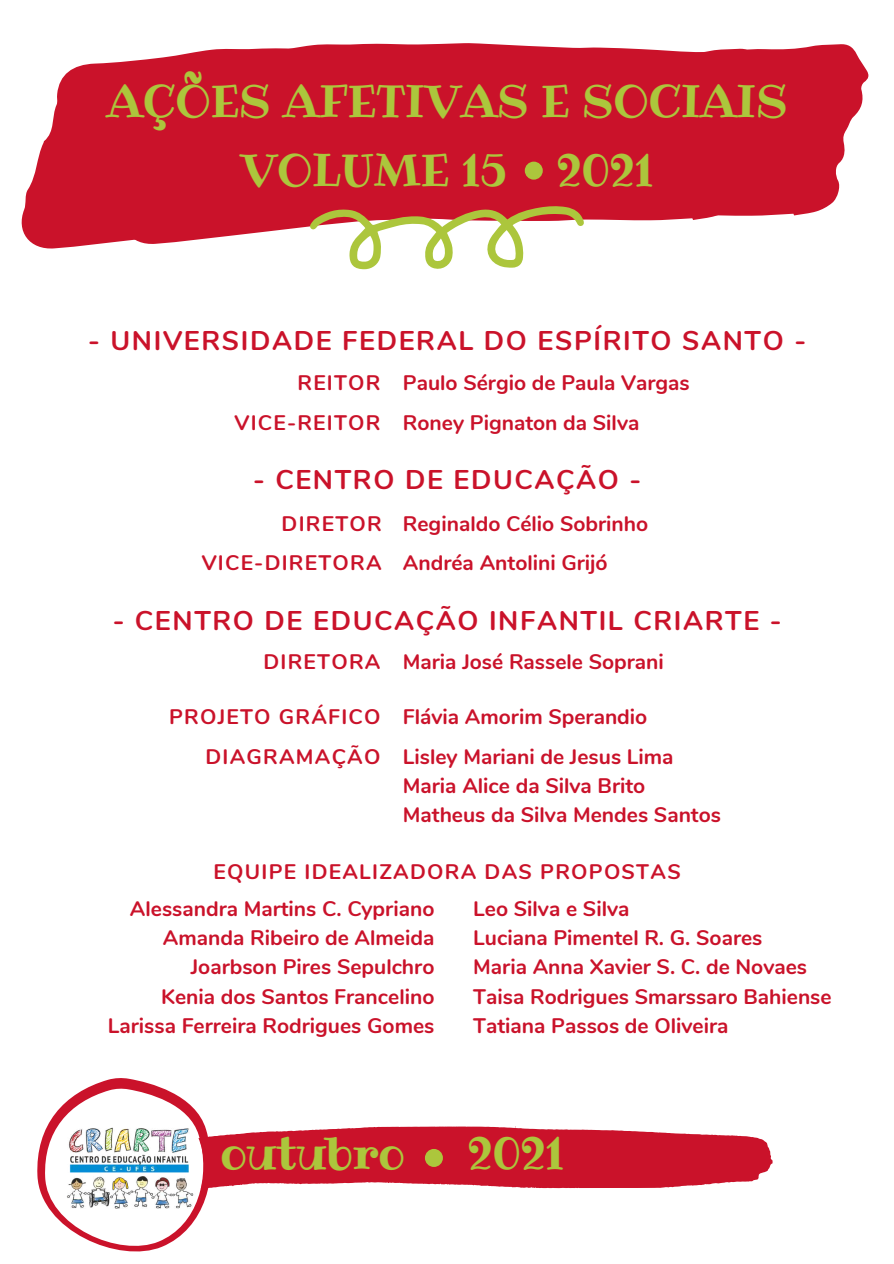
<style>
.page{position:relative;width:894px;height:1264px;background:#fff}
.page>*{position:absolute;margin:0;border:0;box-sizing:border-box;transform-origin:0 0}
.t1{font:45px/69.8px "Ribeye";letter-spacing:-.02em;color:#acc63c;text-align:center}
.t2{font:700 27px "Nunito";letter-spacing:.06em;color:#ca122a}
.t3{font:700 21px/29.2px "Nunito";color:#ca122a}
.t4{font:700 21px "Nunito";letter-spacing:.06em;color:#ca122a}
</style>
<div class="page">
<svg style="left:770px;top:44px;width:99px;height:172px;fill:#ca122a"></svg>
<svg style="left:21px;top:43px;width:749px;height:227px;fill:#ca122a"></svg>
<svg style="left:310px;top:206px;width:273px;height:63px"></svg>
<svg style="left:37px;top:1078px;width:735px;height:174px"></svg>
<div style="left:524px;top:162px;width:18px;height:18px;background:#acc63c;border-radius:50%"></div>
<h1 class="t1" style="left:106px;top:66px;width:682px">AÇÕES AFETIVAS E SOCIAIS<br>VOLUME 15 2021</h1>
<p class="t2" style="left:88px;top:323px;width:719px">- UNIVERSIDADE FEDERAL DO ESPÍRITO SANTO -</p>
<p class="t3" style="left:234px;top:364px;width:457px;line-height:39px;text-indent:63px">REITOR Paulo Sérgio de Paula Vargas<br>VICE-REITOR Roney Pignaton da Silva</p>
<p class="t2" style="left:253px;top:462px;width:389px">- CENTRO DE EDUCAÇÃO -</p>
<p class="t3" style="left:281px;top:509px;width:368px">DIRETOR Reginaldo Célio Sobrinho</p>
<p class="t3" style="left:202px;top:548px;width:407px">VICE-DIRETORA Andréa Antolini Grijó</p>
<p class="t2" style="left:113px;top:602px;width:670px">- CENTRO DE EDUCAÇÃO INFANTIL CRIARTE -</p>
<p class="t3" style="left:263px;top:647px;width:402px">DIRETORA Maria José Rassele Soprani</p>
<p class="t3" style="left:205px;top:698px;width:469px;line-height:39.3px;text-indent:-36px">PROJETO GRÁFICO Flávia Amorim Sperandio<br>DIAGRAMAÇÃO Lisley Mariani de Jesus Lima</p>
<p class="t3" style="left:403px;top:771px;width:319px">Maria Alice da Silva Brito<br>Matheus da Silva Mendes Santos</p>
<p class="t4" style="left:213px;top:857px;width:468px">EQUIPE IDEALIZADORA DAS PROPOSTAS</p>
<p class="t3" style="left:108px;top:894px;width:328px;text-align:right">Alessandra Martins C. Cypriano<br>Amanda Ribeiro de Almeida<br>Joarbson Pires Sepulchro<br>Kenia dos Santos Francelino<br>Larissa Ferreira Rodrigues Gomes</p>
<p class="t3" style="left:473px;top:894px;width:360px">Leo Silva e Silva<br>Luciana Pimentel R. G. Soares<br>Maria Anna Xavier S. C. de Novaes<br>Taisa Rodrigues Smarssaro Bahiense<br>Tatiana Passos de Oliveira</p>
<h1 class="t1" style="left:220px;top:1118px;width:187px">outubro</h1>
<h1 class="t1" style="left:467px;top:1118px;width:99px">2021</h1>
</div>
